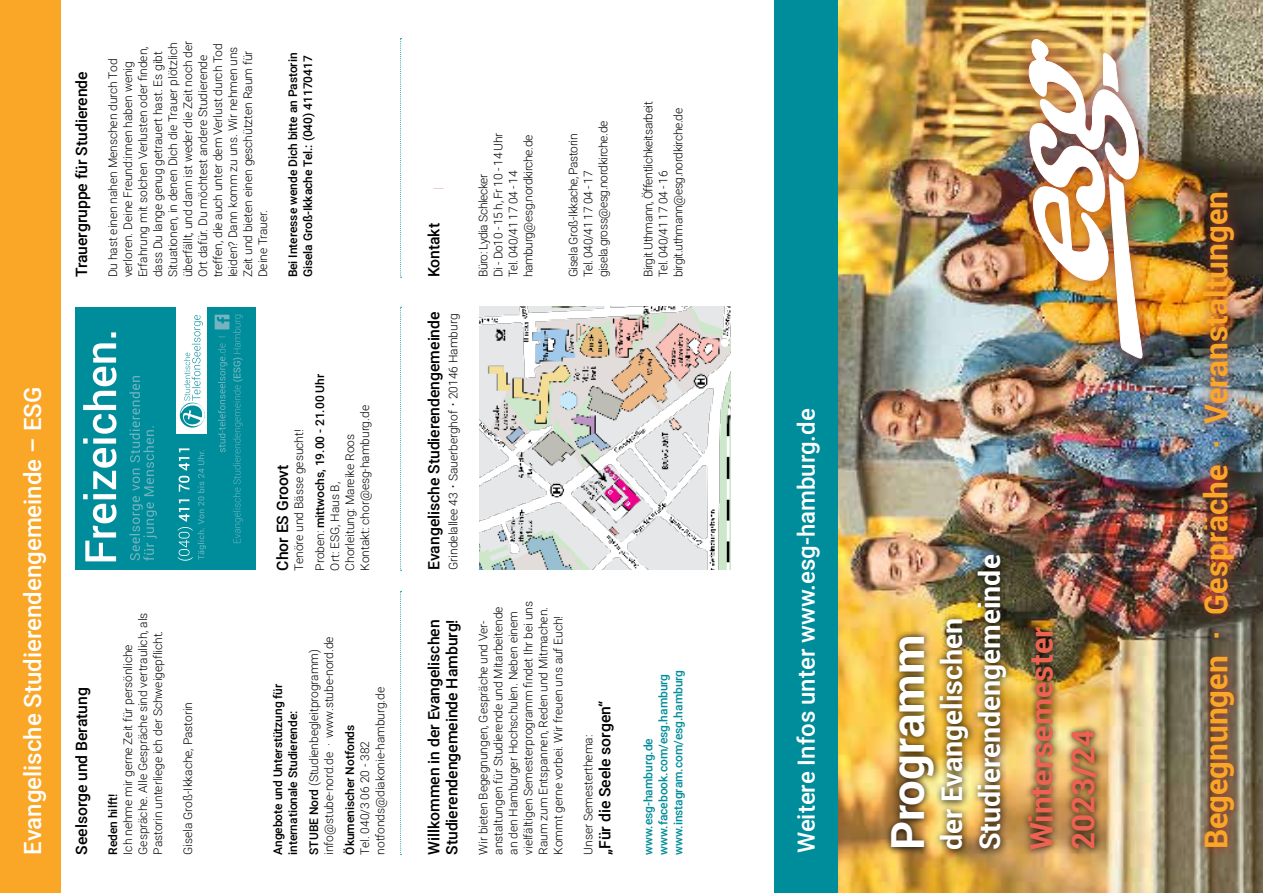
<style>
.page{position:relative;width:1263px;height:893px;background:#fff}
.page>*{position:absolute;margin:0;border:0;box-sizing:border-box;transform-origin:0 0}
.t1{font:700 45.75px "Roboto";color:#fff}
.t2{font:700 31.5px "Roboto";color:#faa627}
.t3{font:700 31.5px/41.8px "Roboto";color:#ec6351}
.t4{font:700 28.5px/38.1px "Roboto";color:#fff}
.t5{font:500 24px "Roboto";color:#fff}
.t6{font:500 15.75px/18px "Roboto";letter-spacing:-.005em;color:#000}
.t7{font:300 12px/15px "Roboto";letter-spacing:-.005em;color:#000}
.t8{font:300 12px/15px "Roboto";letter-spacing:-.03em;color:#000}
.t9{font:500 12px/15px "Roboto";letter-spacing:-.005em;color:#000}
.t10{font:500 12px/15px "Roboto";letter-spacing:-.005em;color:#008d9b}
.s1{font-size:21px}
.s2{font-weight:500}
</style>
<div class="page">
<img style="left:838px;top:0;width:425px;height:893px">
<svg style="left:400px;top:591px;width:2px;height:264px"></svg>
<svg style="left:400px;top:38px;width:2px;height:240px"></svg>
<div style="left:75px;top:307px;width:181px;height:263px;background:#008d9b"></div>
<div style="left:176px;top:303px;width:31px;height:130px;background:#fff"></div>
<svg style="left:180px;top:403px;width:25px;height:25px"></svg>
<svg style="left:180px;top:315px;width:25px;height:111px"></svg>
<svg style="left:178px;top:448px;width:28px;height:113px"></svg>
<svg style="left:83px;top:332px;width:34px;height:229px"></svg>
<svg style="left:129px;top:376px;width:28px;height:185px"></svg>
<div style="left:0;top:0;width:60px;height:893px;background:#faa627"></div>
<div style="left:215px;top:315px;width:14px;height:14px;background:#73b4c0"></div>
<svg style="left:217px;top:315px;width:26px;height:228px"></svg>
<svg style="left:400px;top:307px;width:2px;height:264px"></svg>
<div style="left:774px;top:0;width:64px;height:893px;background:#008d9b"></div>
<img style="left:479px;top:306px;width:251px;height:264px">
<img style="left:1014px;top:25px;width:143px;height:348px">
<img style="left:1029px;top:39px;width:113px;height:319px">
<img style="left:883px;top:548px;width:131px;height:309px">
<img style="left:1021px;top:620px;width:83px;height:237px">
<img style="left:1193px;top:181px;width:52px;height:678px">
<h3 class="t5" style="left:16px;top:855px;width:469px;rotate:-90deg">Evangelische Studierendengemeinde – ESG</h3>
<h3 class="t6" style="left:72px;top:277px;width:208px;rotate:-90deg">Trauergruppe für Studierende</h3>
<h3 class="t6" style="left:72px;top:855px;width:169px;rotate:-90deg">Seelsorge und Beratung</h3>
<p class="t7" style="left:105px;top:277px;width:238px;rotate:-90deg">Du hast einen nahen Menschen durch Tod verloren. Deine Freund:innen haben wenig Erfahrung mit solchen Verlusten oder finden, dass Du lange genug getrauert hast. Es gibt Situationen, in denen Dich die Trauer plötzlich überfällt, und dann ist weder die Zeit noch der Ort dafür. Du möchtest andere Studierende treffen, die auch unter dem Verlust durch Tod leiden? Dann komm zu uns. Wir nehmen uns Zeit und bieten einen geschützten Raum für Deine Trauer.</p>
<p class="t9" style="left:285px;top:277px;width:226px;rotate:-90deg">Bei Interesse wende Dich bitte an Pastorin<br>Gisela Groß-Ikkache Tel.: (040) 41170417</p>
<h3 class="t6" style="left:424px;top:277px;width:56px;rotate:-90deg">Kontakt</h3>
<p class="t8" style="left:475px;top:277px;width:146px;rotate:-90deg">Büro: Lydia Schlecker<br>Di - Do10 - 15 h, Fr 10 - 14 Uhr<br>Tel. 040/41 17 04 - 14 hamburg@esg.nordkirche.de</p>
<p class="t8" style="left:565px;top:277px;width:158px;rotate:-90deg">Gisela Groß-Ikkache, Pastorin<br>Tel. 040/41 17 04 - 17 gisela.gross@esg.nordkirche.de</p>
<p class="t8" style="left:640px;top:277px;width:178px;rotate:-90deg">Birgit Uthmann, Öffentlichkeitsarbeit<br>Tel. 040/41 17 04 - 16 birgit.uthmann@esg.nordkirche.de</p>
<p class="t7" style="left:120px;top:855px;width:244px;rotate:-90deg">Ich nehme mir gerne Zeit für persönliche<br>Gespräche. Alle Gespräche sind vertraulich, als<br>Pastorin unterliege ich der Schweigepflicht.</p>
<p class="t9" style="left:105px;top:855px;width:62px;rotate:-90deg">Reden hilft!</p>
<p class="t7" style="left:180px;top:855px;width:154px;rotate:-90deg">Gisela Groß-Ikkache, Pastorin</p>
<h3 class="t6" style="left:424px;top:570px;width:260px;rotate:-90deg">Evangelische Studierendengemeinde</h3>
<p class="t7" style="left:445px;top:570px;width:258px;rotate:-90deg">Grindelallee 43 <span class="s1">·</span> Sauerberghof <span class="s1">·</span> 20146 Hamburg</p>
<p class="t7" style="left:288px;top:571px;width:198px;line-height:21px;rotate:-90deg">Tenöre und Bässe gesucht!<br>Proben: <span class="s2">mittwochs, 19.00 - 21.00 Uhr</span></p>
<p class="t7" style="left:327px;top:571px;width:167px;rotate:-90deg">Ort: ESG, Haus B,<br>Chorleitung: Mareike Roos<br>Kontakt: chor@esg-hamburg.de</p>
<h3 class="t5" style="left:789px;top:853px;width:446px;rotate:-90deg">Weitere Infos unter www.esg-hamburg.de</h3>
<h3 class="t6" style="left:273px;top:571px;width:107px;rotate:-90deg">Chor ES Groovt</h3>
<p class="t7" style="left:475px;top:855px;width:255px;rotate:-90deg">Wir bieten Begegnungen, Gespräche und Ver&shy;anstaltungen für Studierende und Mitarbeitende an den Hamburger Hochschulen. Neben einem vielfältigen Semesterprogramm findet Ihr bei uns Raum zum Entspannen, Reden und Mitmachen.<br>Kommt gerne vorbei. Wir freuen uns auf Euch!</p>
<h3 class="t6" style="left:424px;top:855px;width:237px;rotate:-90deg">Willkommen in der Evangelischen<br>Studierendengemeinde Hamburg!</h3>
<p class="t7" style="left:306px;top:855px;width:220px;rotate:-90deg"><span class="s2">STUBE Nord</span> (Studienbegleitprogramm) info@stube-nord.de · www.stube-nord.de</p>
<p class="t10" style="left:640px;top:855px;width:186px;rotate:-90deg">www.esg-hamburg.de www.facebook.com/esg.hamburg www.instagram.com/esg.hamburg</p>
<p class="t9" style="left:270px;top:855px;width:173px;rotate:-90deg">Angebote und Unterstützung für internationale Studierende:</p>
<p class="t7" style="left:357px;top:855px;width:169px;rotate:-90deg">Tel. 040/3 06 20 - 382 notfonds@diakonie-hamburg.de</p>
<h3 class="t6" style="left:595px;top:855px;width:155px;rotate:-90deg">„Für die Seele sorgen“</h3>
<p class="t9" style="left:342px;top:855px;width:131px;rotate:-90deg">Ökumenischer Notfonds</p>
<p class="t7" style="left:580px;top:855px;width:121px;rotate:-90deg">Unser Semesterthema:</p>
<h3 class="t4" style="left:932px;top:850px;width:297px;rotate:-90deg">der Evangelischen<br>Studierendengemeinde</h3>
<h1 class="t1" style="left:875px;top:850px;width:217px;rotate:-90deg">Programm</h1>
<h2 class="t3" style="left:1019px;top:850px;width:225px;rotate:-90deg">Wintersemester<br>2023/24</h2>
<h2 class="t2" style="left:1194px;top:849px;width:660px;rotate:-90deg">Begegnungen · Gespräche · Veranstaltungen</h2>
</div>
